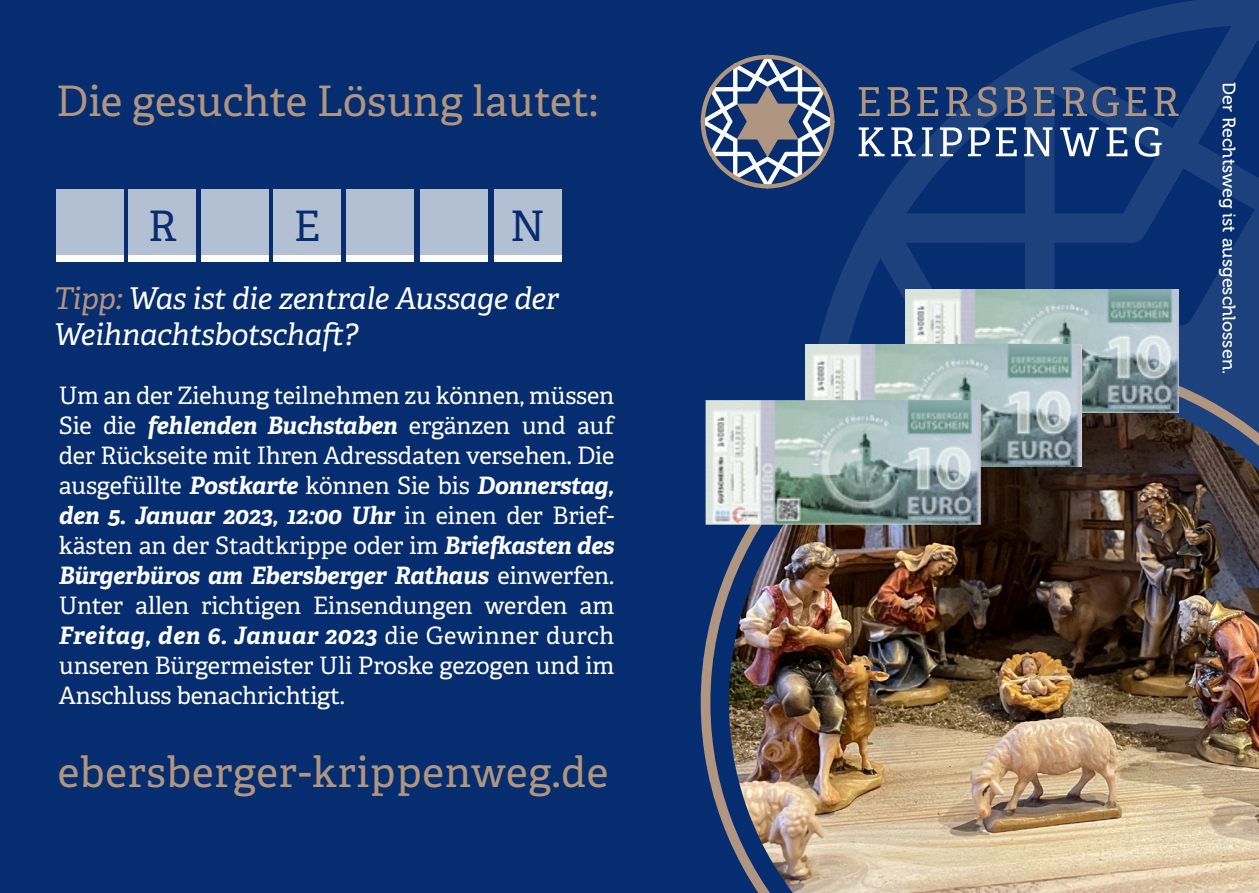
<style>
.page{position:relative;width:1259px;height:893px;background:#052d6f}
.page>*{position:absolute;margin:0;border:0;box-sizing:border-box;transform-origin:0 0}
.t1{font:42px "Adelle PE";letter-spacing:.005em;color:#b09580}
.t2{font:42px "Adelle PE";color:#052d6f}
.t3{font:italic 30px "Adelle PE";letter-spacing:-.01em;color:#fff}
.t4{font:24px/30px "Adelle PE";letter-spacing:-.005em;color:#fff;text-align:justify}
.t5{font:18px "Museo 500";color:#fff}
.s1{color:#b09580}
.s2{font-weight:700;font-style:italic}
</style>
<div class="page">
<svg style="left:806px;top:0;width:453px;height:371px"></svg>
<svg style="left:700px;top:371px;width:559px;height:468px"></svg>
<div style="left:129px;top:189px;width:67px;height:72px;background:#b3bfd3"></div>
<div style="left:56px;top:189px;width:68px;height:72px;background:#b3bfd3"></div>
<div style="left:129px;top:255px;width:67px;height:6px;background:#fff"></div>
<div style="left:56px;top:255px;width:68px;height:6px;background:#fff"></div>
<div style="left:201px;top:189px;width:68px;height:72px;background:#b3bfd3"></div>
<div style="left:273px;top:189px;width:68px;height:72px;background:#b3bfd3"></div>
<div style="left:346px;top:189px;width:67px;height:72px;background:#b3bfd3"></div>
<div style="left:420px;top:189px;width:67px;height:72px;background:#b3bfd3"></div>
<div style="left:494px;top:189px;width:67px;height:72px;background:#b3bfd3"></div>
<div style="left:201px;top:255px;width:68px;height:6px;background:#fff"></div>
<div style="left:273px;top:255px;width:68px;height:6px;background:#fff"></div>
<div style="left:346px;top:255px;width:67px;height:6px;background:#fff"></div>
<div style="left:420px;top:255px;width:67px;height:6px;background:#fff"></div>
<div style="left:494px;top:255px;width:67px;height:6px;background:#fff"></div>
<svg style="left:701px;top:55px;width:143px;height:133px"></svg>
<svg style="left:858px;top:87px;width:21px;height:29px"></svg>
<svg style="left:887px;top:87px;width:23px;height:29px"></svg>
<svg style="left:917px;top:87px;width:21px;height:29px"></svg>
<svg style="left:946px;top:87px;width:24px;height:29px"></svg>
<svg style="left:977px;top:87px;width:19px;height:29px"></svg>
<svg style="left:1004px;top:87px;width:22px;height:29px"></svg>
<svg style="left:1034px;top:87px;width:20px;height:29px"></svg>
<svg style="left:1062px;top:87px;width:57px;height:29px;background:#4c5b7c"></svg>
<svg style="left:1125px;top:87px;width:21px;height:29px"></svg>
<svg style="left:1154px;top:87px;width:24px;height:29px"></svg>
<svg style="left:858px;top:127px;width:26px;height:29px"></svg>
<svg style="left:891px;top:127px;width:24px;height:29px"></svg>
<svg style="left:922px;top:127px;width:11px;height:29px"></svg>
<svg style="left:940px;top:127px;width:22px;height:29px"></svg>
<svg style="left:968px;top:127px;width:22px;height:29px"></svg>
<svg style="left:996px;top:127px;width:20px;height:29px"></svg>
<svg style="left:1024px;top:127px;width:28px;height:29px"></svg>
<svg style="left:1060px;top:127px;width:38px;height:29px"></svg>
<svg style="left:1106px;top:127px;width:21px;height:29px"></svg>
<svg style="left:1135px;top:127px;width:26px;height:30px"></svg>
<img style="left:729px;top:387px;width:530px;height:506px">
<img style="left:905px;top:289px;width:273px;height:123px">
<img style="left:805px;top:345px;width:277px;height:121px">
<img style="left:705px;top:400px;width:276px;height:125px">
<p class="t1" style="left:56px;top:71px;width:543px">Die gesuchte Lösung lautet:</p>
<h1 class="t2" style="left:148px;top:196px;width:30px">R</h1>
<h1 class="t2" style="left:294px;top:196px;width:28px">E</h1>
<h1 class="t2" style="left:510px;top:196px;width:36px">N</h1>
<p class="t3" style="left:54px;top:277px;width:506px"><span class="s1">Tipp:</span> Was ist die zentrale Aussage der</p>
<p class="t3" style="left:54px;top:313px;width:306px">Weihnachtsbotschaft?</p>
<p class="t4" style="left:59px;top:379px;width:557px">Um an der Ziehung teilnehmen zu können, müssen Sie die <span class="s2">fehlenden Buchstaben</span> ergänzen und auf der Rückseite mit Ihren Adressdaten versehen. Die ausgefüllte <span class="s2">Postkarte</span> können Sie bis <span class="s2">Donnerstag, den 5. Januar 2023, 12:00 Uhr</span> in einen der Brief&shy;kästen an der Stadtkrippe oder im <span class="s2">Briefkasten des Bürgerbüros am Ebersberger Rathaus</span> einwerfen.<br>Unter allen richtigen Einsendungen werden am <span class="s2">Freitag, den 6. Januar 2023</span> die Gewinner durch unseren Bürgermeister Uli Proske gezogen und im Anschluss benachrichtigt.</p>
<p class="t1" style="left:58px;top:741px;width:552px">ebersberger-krippenweg.de</p>
<p class="t5" style="left:1238px;top:82px;width:293px;rotate:90deg">Der Rechtsweg ist ausgeschlossen.</p>
</div>
